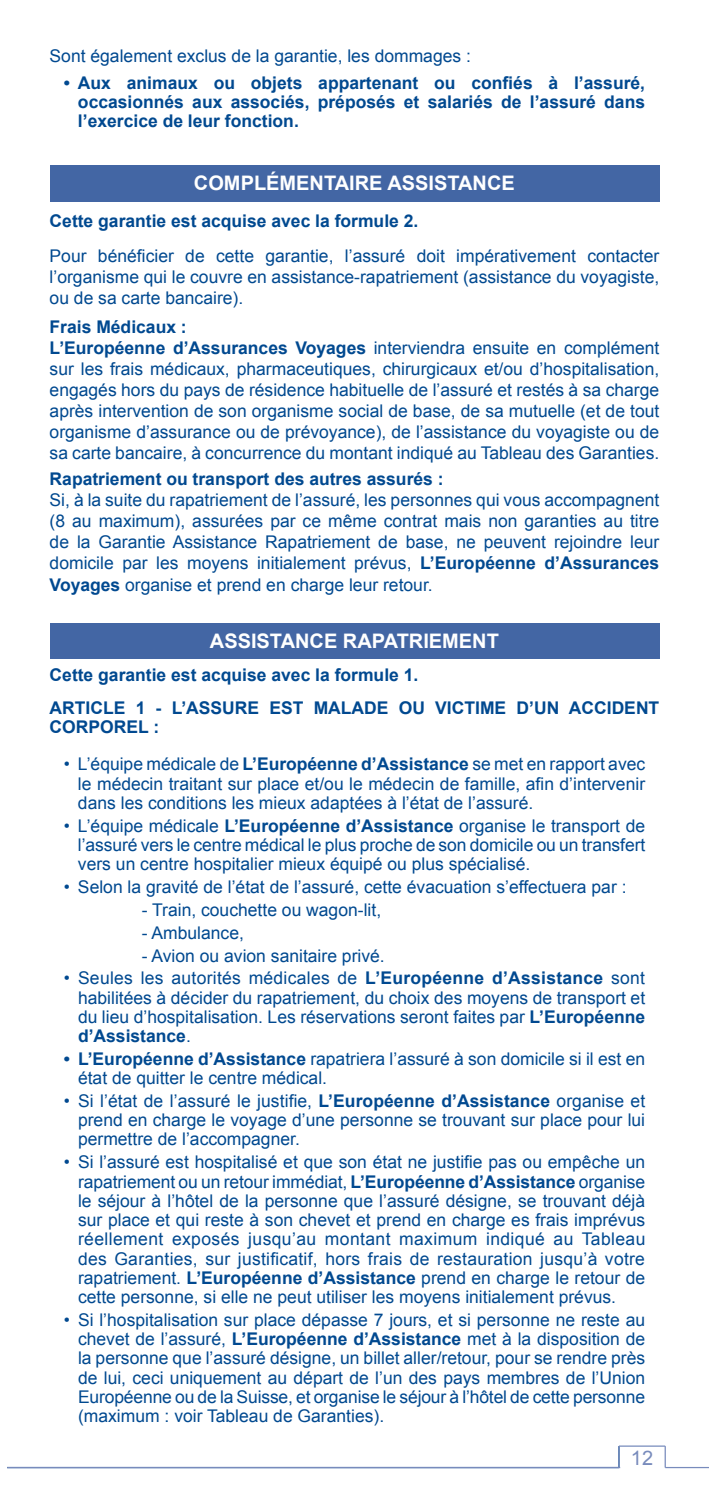
<style>
.page{position:relative;width:709px;height:1489px;background:#fff}
.page>*{position:absolute;margin:0;border:0;box-sizing:border-box;transform-origin:0 0}
.t1{font:700 20px "Arial";color:#fff}
.t2{font:20px "Arial";color:#788bbc}
.t3{font:17.5px/19.2px "Arial";color:#014990;text-align:justify}
.t4{font:700 17.5px/19.2px "Arial";color:#014990}
.s1{font-weight:700}
</style>
<div class="page">
<hr style="left:7px;top:1466px;width:613px;height:1px;background:#788bbc">
<svg style="left:618px;top:1446px;width:1px;height:21px"></svg>
<hr style="left:619px;top:1445px;width:46px;height:1px;background:#788bbc">
<hr style="left:664px;top:1445px;width:2px;height:22px;background:#788bbc">
<hr style="left:665px;top:1466px;width:44px;height:1px;background:#788bbc">
<div style="left:50px;top:165px;width:609px;height:36px;background:#4366a4"></div>
<div style="left:50px;top:623px;width:609px;height:35px;background:#4366a4"></div>
<p class="t3" style="left:50px;top:47px;width:423px">Sont également exclus de la garantie, les dommages :</p>
<p class="t4" style="left:78px;top:74px;width:568px;text-align:justify;text-indent:-14px">• Aux animaux ou objets appartenant ou confiés à l’assuré, occasionnés aux associés, préposés et salariés de l’assuré dans l’exercice de leur fonction.</p>
<p class="t1" style="left:194px;top:170px;width:322px">COMPLÉMENTAIRE ASSISTANCE</p>
<p class="t4" style="left:50px;top:211px;width:370px">Cette garantie est acquise avec la formule 2.</p>
<p class="t3" style="left:50px;top:245px;width:611px;line-height:21px">Pour bénéficier de cette garantie, l’assuré doit impérativement contacter l’organisme qui le couvre en assistance-rapatriement (assistance du voyagiste, ou de sa carte bancaire).</p>
<p class="t3" style="left:50px;top:316px;width:611px;line-height:21px;text-align:left"><span class="s1">Frais Médicaux :<br>L’Européenne d’Assurances Voyages</span> interviendra ensuite en complément sur les frais médicaux, pharmaceutiques, chirurgicaux et/ou d’hospitalisation, engagés hors du pays de résidence habituelle de l’assuré et restés à sa charge après intervention de son organisme social de base, de sa mutuelle (et de tout organisme d’assurance ou de prévoyance), de l’assistance du voyagiste ou de sa carte bancaire, à concurrence du montant indiqué au Tableau des Garanties.</p>
<p class="t4" style="left:50px;top:470px;width:395px">Rapatriement ou transport des autres assurés :</p>
<p class="t3" style="left:50px;top:490px;width:611px;line-height:21px">Si, à la suite du rapatriement de l’assuré, les personnes qui vous accompagnent (8 au maximum), assurées par ce même contrat mais non garanties au titre de la Garantie Assistance Rapatriement de base, ne peuvent rejoindre leur domicile par les moyens initialement prévus, <span class="s1">L’Européenne d’Assurances Voyages</span> organise et prend en charge leur retour.</p>
<p class="t1" style="left:210px;top:628px;width:290px">ASSISTANCE RAPATRIEMENT</p>
<p class="t4" style="left:50px;top:658px;width:611px;line-height:33.5px">Cette garantie est acquise avec la formule 1.<br>ARTICLE 1 - L’ASSURE EST MALADE OU VICTIME D’UN ACCIDENT</p>
<p class="t4" style="left:50px;top:718px;width:111px">CORPOREL :</p>
<p class="t3" style="left:78px;top:754px;width:568px;text-indent:-14px">• L’équipe médicale de <span class="s1">L’Européenne d’Assistance</span> se met en rapport avec le médecin traitant sur place et/ou le médecin de famille, afin d’intervenir dans les conditions les mieux adaptées à l’état de l’assuré.</p>
<p class="t3" style="left:78px;top:816px;width:569px;text-indent:-14px">• L’équipe médicale <span class="s1">L’Européenne d’Assistance</span> organise le transport de l’assuré vers le centre médical le plus proche de son domicile ou un transfert vers un centre hospitalier mieux équipé ou plus spécialisé.</p>
<p class="t3" style="left:64px;top:877px;width:564px">• Selon la gravité de l’état de l’assuré, cette évacuation s’effectuera par :</p>
<p class="t3" style="left:142px;top:900px;width:241px">- Train, couchette ou wagon-lit,</p>
<p class="t3" style="left:142px;top:923px;width:104px">- Ambulance,</p>
<p class="t3" style="left:142px;top:945px;width:244px">- Avion ou avion sanitaire privé.</p>
<p class="t3" style="left:78px;top:968px;width:568px;text-indent:-14px">• Seules les autorités médicales de <span class="s1">L’Européenne d’Assistance</span> sont habilitées à décider du rapatriement, du choix des moyens de transport et du lieu d’hospitalisation. Les réservations seront faites par <span class="s1">L’Européenne d’Assistance</span>.</p>
<p class="t3" style="left:78px;top:1049px;width:568px;text-indent:-14px"><span class="s1">• L’Européenne d’Assistance</span> rapatriera l’assuré à son domicile si il est en état de quitter le centre médical.</p>
<p class="t3" style="left:78px;top:1091px;width:568px;text-indent:-14px">• Si l’état de l’assuré le justifie, <span class="s1">L’Européenne d’Assistance</span> organise et prend en charge le voyage d’une personne se trouvant sur place pour lui permettre de l’accompagner.</p>
<p class="t3" style="left:78px;top:1152px;width:569px;text-indent:-14px">• Si l’assuré est hospitalisé et que son état ne justifie pas ou empêche un rapatriement ou un retour immédiat, <span class="s1">L’Européenne d’Assistance</span> organise le séjour à l’hôtel de la personne que l’assuré désigne, se trouvant déjà sur place et qui reste à son chevet et prend en charge es frais imprévus réellement exposés jusqu’au montant maximum indiqué au Tableau des Garanties, sur justificatif, hors frais de restauration jusqu’à votre rapatriement. <span class="s1">L’Européenne d’Assistance</span> prend en charge le retour de cette personne, si elle ne peut utiliser les moyens initialement prévus.</p>
<p class="t3" style="left:78px;top:1310px;width:568px;text-indent:-14px">• Si l’hospitalisation sur place dépasse 7 jours, et si personne ne reste au chevet de l’assuré, <span class="s1">L’Européenne d’Assistance</span> met à la disposition de la personne que l’assuré désigne, un billet aller/retour, pour se rendre près de lui, ceci uniquement au départ de l’un des pays membres de l’Union Européenne ou de la Suisse, et organise le séjour à l’hôtel de cette personne (maximum : voir Tableau de Garanties).</p>
<p class="t2" style="left:631px;top:1445px;width:24px">12</p>
</div>
